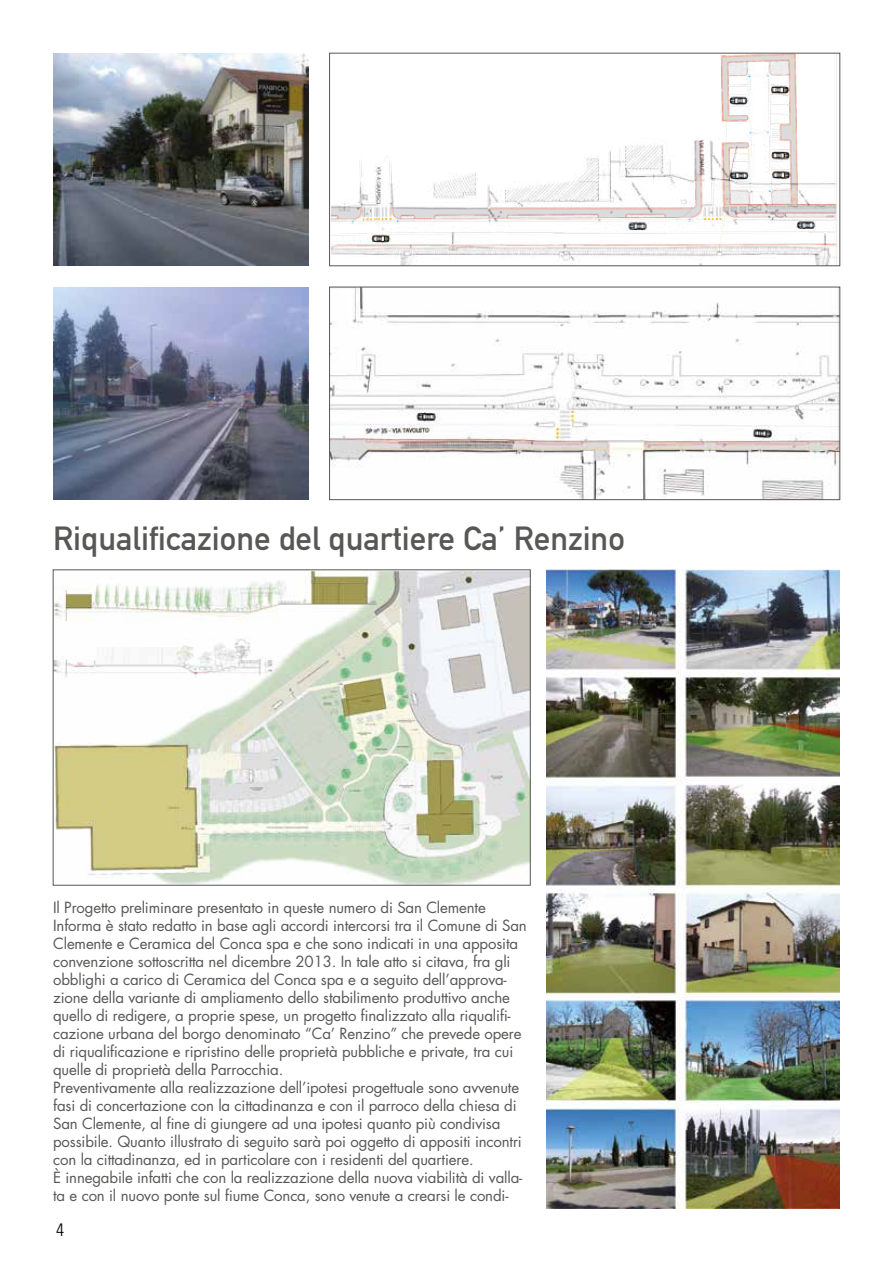
<style>
.page{position:relative;width:893px;height:1263px;background:#fff}
.page>*{position:absolute;margin:0;border:0;box-sizing:border-box;transform-origin:0 0}
.t1{font:33px "DIN Mittelschrift";color:#575756}
.t2{font:300 condensed 18px "Univers";color:#000}
.t3{font:15px/18px "Futura";letter-spacing:-.01em;color:#575756}
</style>
<div class="page">
<img style="left:53px;top:53px;width:255px;height:213px">
<img style="left:53px;top:287px;width:255px;height:213px">
<img style="left:331px;top:55px;width:507px;height:209px">
<div style="left:329px;top:53px;width:511px;height:213px;border:1px solid #575756"></div>
<img style="left:331px;top:289px;width:507px;height:209px">
<div style="left:329px;top:287px;width:511px;height:213px;border:1px solid #575756"></div>
<img style="left:55px;top:571px;width:474px;height:312px">
<div style="left:53px;top:569px;width:478px;height:316px;border:1px solid #575756"></div>
<img style="left:547px;top:570px;width:293px;height:639px">
<h1 class="t1" style="left:53px;top:519px;width:573px">Riqualificazione del quartiere Ca’ Renzino</h1>
<p class="t3" style="left:53px;top:899px;width:475px">Il Progetto preliminare presentato in queste numero di San Clemente Informa è stato redatto in base agli accordi intercorsi tra il Comune di San Clemente e Ceramica del Conca spa e che sono indicati in una apposita convenzione sottoscritta nel dicembre 2013. In tale atto si citava, fra gli obblighi a carico di Ceramica del Conca spa e a seguito dell’approva&shy;zione della variante di ampliamento dello stabilimento produttivo anche quello di redigere, a proprie spese, un progetto finalizzato alla riqualifi&shy;cazione urbana del borgo denominato “Ca’ Renzino” che prevede opere di riqualificazione e ripristino delle proprietà pubbliche e private, tra cui quelle di proprietà della Parrocchia.<br>Preventivamente alla realizzazione dell’ipotesi progettuale sono avvenute fasi di concertazione con la cittadinanza e con il parroco della chiesa di San Clemente, al fine di giungere ad una ipotesi quanto più condivisa possibile. Quanto illustrato di seguito sarà poi oggetto di appositi incontri con la cittadinanza, ed in particolare con i residenti del quartiere.<br>È innegabile infatti che con la realizzazione della nuova viabilità di valla&shy;ta e con il nuovo ponte sul fiume Conca, sono venute a crearsi le condi-</p>
<p class="t2" style="left:56px;top:1219px;width:9px">4</p>
</div>
